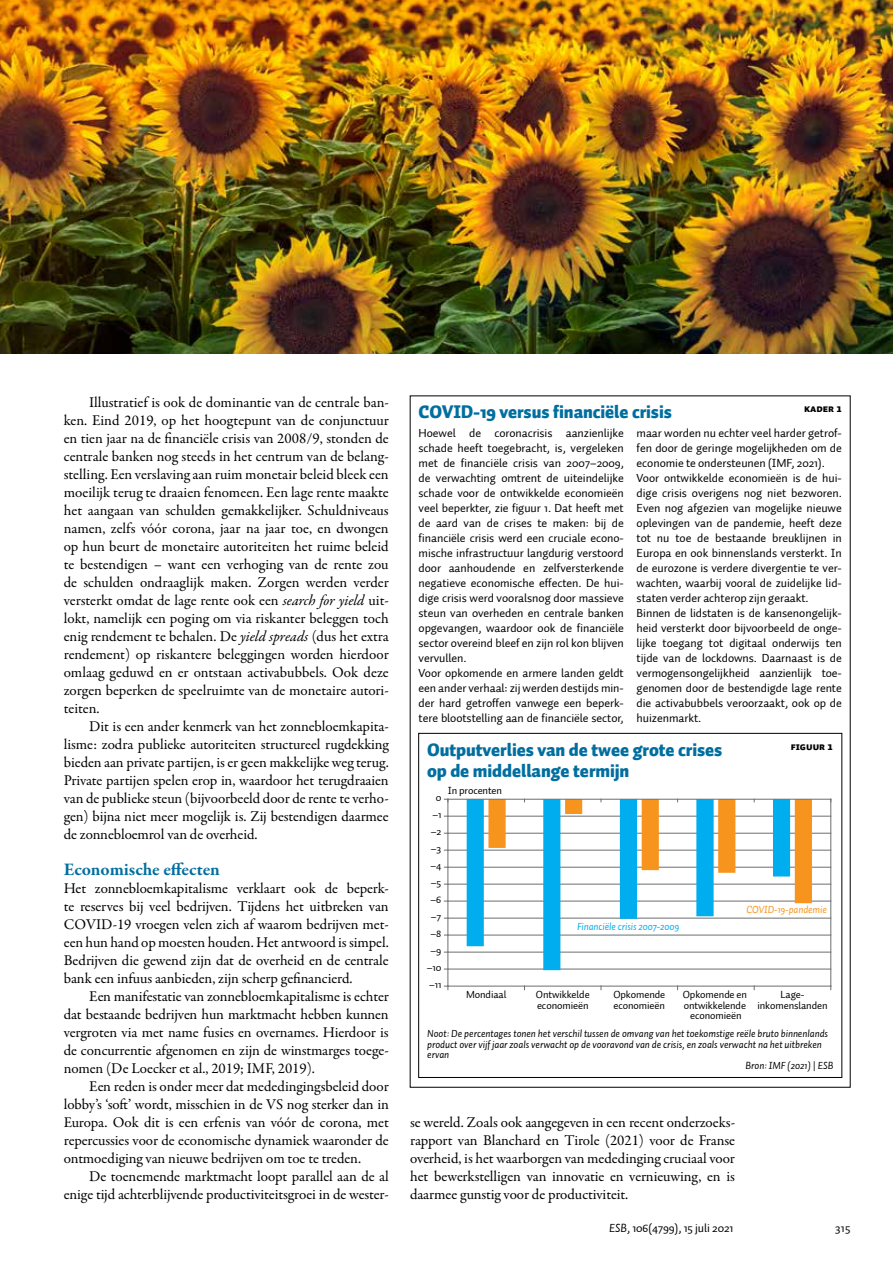
<style>
.page{position:relative;width:893px;height:1263px;background:#fff}
.page>*{position:absolute;margin:0;border:0;box-sizing:border-box;transform-origin:0 0}
.t1{font:900 18px/21px "Auto 1";letter-spacing:-.005em;color:#006e9f}
.t2{font:700 18px "Garamond Premr Pro";letter-spacing:-.01em;color:#006e9f}
.t3{font:15px/18px "Garamond Premr Pro";letter-spacing:-.005em;color:#000;text-align:justify}
.t4{font:12px/15px "Auto 1";letter-spacing:-.005em;color:#000}
.t5{font:italic 10.5px/10.5px "Auto 1";letter-spacing:-.005em;color:#000}
.t6{font:10.5px/10.5px "Auto 1";letter-spacing:-.01em;color:#000101}
.t7{font:italic 10.5px "Auto 1";letter-spacing:-.01em;color:#00aeef}
.t8{font:italic 10.5px "Auto 1";letter-spacing:-.01em;color:#f7941d}
.t9{font:10.5px "Auto 1 Black Sm Cp";color:#000}
.s1{font-style:italic}
.s2{font-style:normal}
</style>
<div class="page">
<img style="left:0;top:0;width:893px;height:353px">
<hr style="left:448px;top:816px;width:383px;height:1px;background:#6d6e71">
<hr style="left:448px;top:833px;width:383px;height:1px;background:#6d6e71">
<hr style="left:448px;top:850px;width:383px;height:1px;background:#6d6e71">
<hr style="left:448px;top:867px;width:383px;height:1px;background:#6d6e71">
<hr style="left:448px;top:884px;width:383px;height:1px;background:#6d6e71">
<hr style="left:448px;top:901px;width:383px;height:1px;background:#6d6e71">
<hr style="left:448px;top:918px;width:383px;height:1px;background:#6d6e71">
<hr style="left:448px;top:935px;width:383px;height:1px;background:#6d6e71">
<hr style="left:448px;top:952px;width:383px;height:1px;background:#6d6e71">
<hr style="left:448px;top:969px;width:383px;height:1px;background:#6d6e71">
<svg style="left:467px;top:800px;width:323px;height:170px"></svg>
<hr style="left:448px;top:799px;width:1px;height:187px;background:#6d6e71">
<hr style="left:830px;top:799px;width:1px;height:187px;background:#6d6e71">
<svg style="left:488px;top:800px;width:324px;height:103px"></svg>
<hr style="left:448px;top:986px;width:383px;height:1px;background:#6d6e71">
<hr style="left:448px;top:799px;width:383px;height:1px;background:#6d6e71">
<p class="t3" style="left:64px;top:394px;width:327px;text-indent:26px">Illustratief is ook de dominantie van de centrale ban&shy;ken. Eind 2019, op het hoogtepunt van de conjunctuur en tien jaar na de financiële crisis van 2008/9, stonden de centrale banken nog steeds in het centrum van de belang&shy;stelling. Een verslaving aan ruim monetair beleid bleek een moeilijk terug te draaien fenomeen. Een lage rente maakte het aangaan van schulden gemakkelijker. Schuldniveaus namen, zelfs vóór corona, jaar na jaar toe, en dwongen op hun beurt de monetaire autoriteiten het ruime beleid te bestendigen – want een verhoging van de rente zou de schulden ondraaglijk maken. Zorgen werden verder versterkt omdat de lage rente ook een <span class="s1">search for yield</span> uit&shy;lokt, namelijk een poging om via riskanter beleggen toch enig rendement te behalen. De <span class="s1">yield spreads</span> (dus het extra rendement) op riskantere beleggingen worden hierdoor omlaag geduwd en er ontstaan activabubbels. Ook deze zorgen beperken de speelruimte van de monetaire autori&shy;teiten.</p>
<p class="t3" style="left:64px;top:718px;width:327px;text-indent:26px">Dit is een ander kenmerk van het zonnebloemkapita&shy;lisme: zodra publieke autoriteiten structureel rugdekking bieden aan private partijen, is er geen makkelijke weg terug.<br>Private partijen spelen erop in, waardoor het terugdraaien van de publieke steun (bijvoorbeeld door de rente te verho&shy;gen) bijna niet meer mogelijk is. Zij bestendigen daarmee de zonnebloemrol van de overheid.</p>
<p class="t2" style="left:64px;top:858px;width:157px">Economische effecten</p>
<p class="t3" style="left:64px;top:880px;width:326px">Het zonnebloemkapitalisme verklaart ook de beperk&shy;te reserves bij veel bedrijven. Tijdens het uitbreken van COVID-19 vroegen velen zich af waarom bedrijven met&shy;een hun hand op moesten houden. Het antwoord is simpel.<br>Bedrijven die gewend zijn dat de overheid en de centrale bank een infuus aanbieden, zijn scherp gefinancierd.</p>
<p class="t3" style="left:64px;top:988px;width:326px;text-indent:26px">Een manifestatie van zonnebloemkapitalisme is echter dat bestaande bedrijven hun marktmacht hebben kunnen vergroten via met name fusies en overnames. Hierdoor is de concurrentie afgenomen en zijn de winstmarges toege&shy;nomen (De Loecker et al., 2019; IMF, 2019).</p>
<p class="t3" style="left:64px;top:1078px;width:327px;text-indent:26px">Een reden is onder meer dat mededingingsbeleid door lobby’s ‘soft’ wordt, misschien in de VS nog sterker dan in Europa. Ook dit is een erfenis van vóór de corona, met repercussies voor de economische dynamiek waaronder de ontmoediging van nieuwe bedrijven om toe te treden.</p>
<p class="t3" style="left:64px;top:1168px;width:326px;text-align:right">De toenemende marktmacht loopt parallel aan de al enige tijd achterblijvende productiviteitsgroei in de wester-</p>
<p class="t1" style="left:419px;top:402px;width:255px">COVID-19 versus financiële crisis</p>
<p class="t4" style="left:419px;top:426px;width:207px">Hoewel de coronacrisis aanzienlijke schade heeft toegebracht, is, vergeleken met de financiële crisis van 2007–2009, de verwachting omtrent de uiteindelijke schade voor de ontwikkelde economieën veel beperkter, zie figuur 1. Dat heeft met de aard van de crises te maken: bij de financiële crisis werd een cruciale econo&shy;mische infrastructuur langdurig verstoord door aanhoudende en zelfversterkende negatieve economische effecten. De hui&shy;dige crisis werd vooralsnog door massieve steun van overheden en centrale banken opgevangen, waardoor ook de financiële sector overeind bleef en zijn rol kon blijven vervullen.<br>Voor opkomende en armere landen geldt een ander verhaal: zij werden destijds min&shy;der hard getroffen vanwege een beperk&shy;tere blootstelling aan de financiële sector,</p>
<p class="t4" style="left:637px;top:426px;width:207px">maar worden nu echter veel harder getrof&shy;fen door de geringe mogelijkheden om de economie te ondersteunen (IMF, 2021).<br>Voor ontwikkelde economieën is de hui&shy;dige crisis overigens nog niet bezworen.<br>Even nog afgezien van mogelijke nieuwe oplevingen van de pandemie, heeft deze tot nu toe de bestaande breuklijnen in Europa en ook binnenslands versterkt. In de eurozone is verdere divergentie te ver&shy;wachten, waarbij vooral de zuidelijke lid&shy;staten verder achterop zijn geraakt.<br>Binnen de lidstaten is de kansenongelijk&shy;heid versterkt door bijvoorbeeld de onge&shy;lijke toegang tot digitaal onderwijs ten tijde van de lockdowns. Daarnaast is de vermogensongelijkheid aanzienlijk toe&shy;genomen door de bestendigde lage rente die activabubbels veroorzaakt, ook op de huizenmarkt.</p>
<p class="t9" style="left:804px;top:403px;width:39px">KADER 1</p>
<p class="t1" style="left:427px;top:739px;width:297px">Outputverlies van de twee grote crises op de middellange termijn</p>
<p class="t9" style="left:791px;top:740px;width:44px">FIGUUR 1</p>
<p class="t6" style="left:448px;top:786px;width:56px">In procenten</p>
<p class="t6" style="left:436px;top:793px;width:7px">0</p>
<p class="t6" style="left:432px;top:810px;width:10px">–1</p>
<p class="t6" style="left:431px;top:827px;width:12px">–2</p>
<p class="t6" style="left:431px;top:844px;width:12px">–3</p>
<p class="t6" style="left:430px;top:861px;width:12px">–4</p>
<p class="t6" style="left:431px;top:878px;width:12px">–5</p>
<p class="t6" style="left:431px;top:895px;width:12px">–6</p>
<p class="t6" style="left:431px;top:912px;width:12px">–7</p>
<p class="t6" style="left:430px;top:929px;width:12px">–8</p>
<p class="t6" style="left:431px;top:946px;width:12px">–9</p>
<p class="t6" style="left:427px;top:962px;width:16px">–10</p>
<p class="t6" style="left:429px;top:979px;width:14px">–11</p>
<p class="t7" style="left:577px;top:920px;width:104px">Financiële crisis 2007-2009</p>
<p class="t8" style="left:746px;top:903px;width:82px">COVID-19-pandemie</p>
<p class="t6" style="left:466px;top:989px;width:42px">Mondiaal</p>
<p class="t6" style="left:536px;top:989px;width:55px">Ontwikkelde economieën</p>
<p class="t6" style="left:613px;top:989px;width:53px">Opkomende economieën</p>
<p class="t6" style="left:683px;top:989px;width:66px;text-align:center">Opkomende en ontwikkelende economieën</p>
<p class="t6" style="left:757px;top:989px;width:72px;text-align:center">Lage&shy;inkomenslanden</p>
<p class="t5" style="left:427px;top:1028px;width:402px">Noot: De percentages tonen het verschil tussen de omvang van het toekomstige reële bruto binnenlands product over vijf jaar zoals verwacht op de vooravond van de crisis, en zoals verwacht na het uitbreken ervan</p>
<p class="t5" style="left:745px;top:1060px;width:90px">Bron: IMF (2021) <span class="s2">|</span> ESB</p>
<p class="t3" style="left:410px;top:1114px;width:326px">se wereld. Zoals ook aangegeven in een recent onderzoeks&shy;rapport van Blanchard en Tirole (2021) voor de Franse overheid, is het waarborgen van mededinging cruciaal voor het bewerkstelligen van innovatie en vernieuwing, en is daarmee gunstig voor de productiviteit.</p>
<p class="t4" style="left:609px;top:1221px;width:126px"><span class="s1">ESB</span>, 106(4799), 15 juli 2021</p>
<p class="t4" style="left:835px;top:1221px;width:17px">315</p>
</div>
